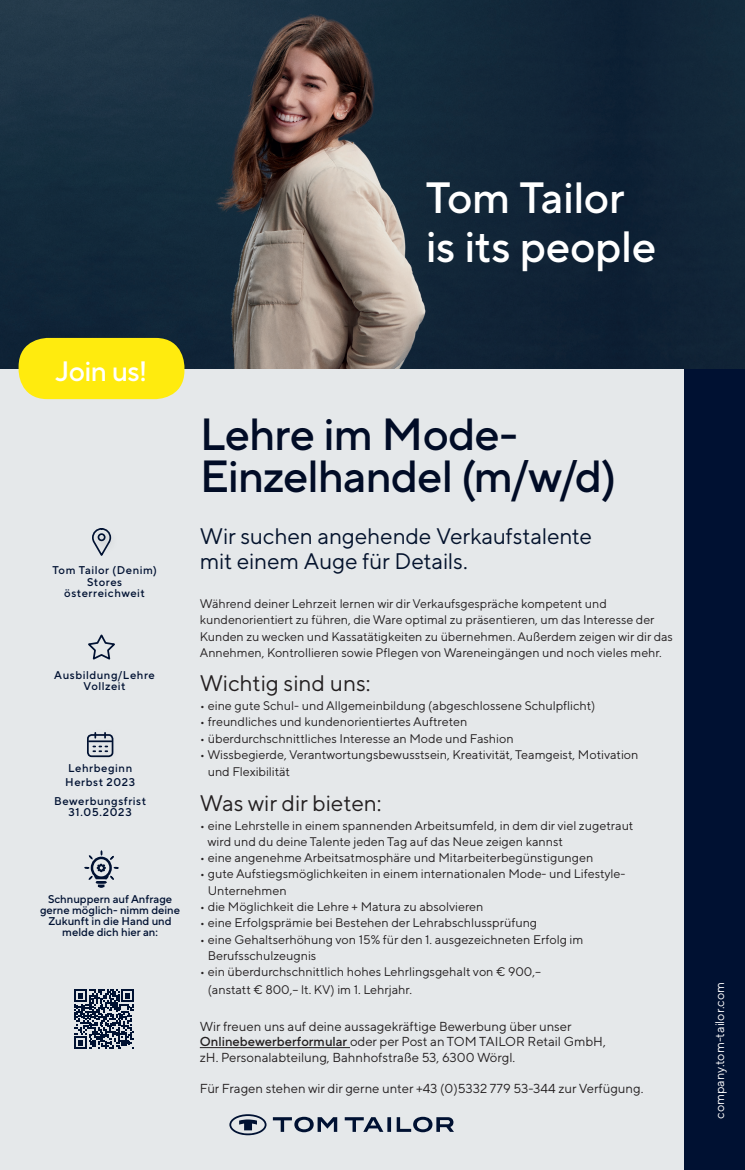
<style>
.page{position:relative;width:745px;height:1170px;background:#fff}
.page>*{position:absolute;margin:0;border:0;box-sizing:border-box;transform-origin:0 0}
.TT_Norms_36_39_Mediu{font:500 45px "TT Norms Pro";letter-spacing:-.02em;color:#010c26}
.TT_Norms_36_39_Mediu-2{font:500 43.75px/48.8px "TT Norms Pro";letter-spacing:-.01em;color:#fff}
.TT_Norms_36_39_Mediu-3{font:500 28px "TT Norms Pro";letter-spacing:-.025em;color:#fff}
.TT_Norms_36_39_Mediu-4{font:22.5px "TT Norms Pro";letter-spacing:-.01em;color:#04132d}
.t1{font:22.5px "TT Norms Pro";color:#231f20}
.t2{font:13px "TT Norms Pro";color:#231f20}
.t3{font:12.5px/16.2px "TT Norms Pro";color:#231f20}
.t4{font:12.5px "TT Norms Pro";color:#fff}
.t5{font:500 11.25px/11.2px "TT Norms Pro";letter-spacing:.04em;color:#001132;text-align:center}
.t6{font:500 11.25px/11.2px "TT Norms Pro";color:#001132;text-align:center}
.s1{font-weight:500}
</style>
<div class="page">
<div style="left:0;top:0;width:744px;height:1169px;background:#e5e8ea"></div>
<div style="left:684px;top:368px;width:60px;height:801px;background:#001132"></div>
<div style="left:86px;top:725px;width:27px;height:28px;background:#231f20;opacity:.4"></div>
<div style="left:96px;top:725px;width:26px;height:28px;background:#231f20;opacity:.4"></div>
<div style="left:86px;top:737px;width:25px;height:26px;background:#231f20;opacity:.4"></div>
<div style="left:92px;top:737px;width:25px;height:26px;background:#231f20;opacity:.4"></div>
<div style="left:98px;top:737px;width:25px;height:26px;background:#231f20;opacity:.4"></div>
<div style="left:86px;top:742px;width:25px;height:26px;background:#231f20;opacity:.4"></div>
<div style="left:92px;top:742px;width:25px;height:26px;background:#231f20;opacity:.4"></div>
<div style="left:98px;top:742px;width:25px;height:26px;background:#231f20;opacity:.4"></div>
<svg style="left:93px;top:745px;width:14px;height:7px"></svg>
<svg style="left:88px;top:634px;width:27px;height:26px"></svg>
<div style="left:91px;top:527px;width:28px;height:27px;background:#231f20;opacity:.4"></div>
<div style="left:98px;top:533px;width:7px;height:8px;border:2px solid #001132;border-radius:50%"></div>
<svg style="left:273px;top:1116px;width:180px;height:16px"></svg>
<svg style="left:229px;top:1114px;width:37px;height:21px"></svg>
<svg style="left:74px;top:989px;width:60px;height:59px"></svg>
<svg style="left:84px;top:850px;width:35px;height:37px"></svg>
<hr style="left:200px;top:1047px;width:150px;height:1px;background:#231f20">
<img style="left:0;top:0;width:744px;height:369px">
<div style="left:19px;top:338px;width:165px;height:61px;background:#ffeb0e;border-radius:29px"></div>
<p class="TT_Norms_36_39_Mediu-2" style="left:425px;top:170px;width:232px">Tom Tailor is its people</p>
<p class="TT_Norms_36_39_Mediu-3" style="left:56px;top:351px;width:93px">Join us!</p>
<p class="t5" style="left:52px;top:564px;width:106px">Tom Tailor (Denim)<br>Stores</p>
<p class="t5" style="left:64px;top:586px;width:82px">österreichweit</p>
<p class="t5" style="left:54px;top:668px;width:102px">Ausbildung/Lehre</p>
<p class="t5" style="left:84px;top:680px;width:43px">Vollzeit</p>
<p class="t5" style="left:65px;top:759px;width:71px;line-height:14.4px;text-align:left">Lehrbeginn<br>Herbst 2023</p>
<p class="t5" style="left:54px;top:794px;width:93px">Bewerbungsfrist<br>31.05.2023</p>
<p class="t6" style="left:40px;top:892px;width:141px">Schnuppern auf Anfrage gerne möglich- nimm deine<br>Zukunft in die Hand und melde dich hier an:</p>
<p class="TT_Norms_36_39_Mediu" style="left:200px;top:401px;width:319px">Lehre im Mode-</p>
<p class="TT_Norms_36_39_Mediu" style="left:200px;top:444px;width:417px">Einzelhandel (m/w/d)</p>
<p class="TT_Norms_36_39_Mediu-4" style="left:200px;top:519px;width:393px">Wir suchen angehende Verkaufstalente</p>
<p class="TT_Norms_36_39_Mediu-4" style="left:200px;top:544px;width:269px">mit einem Auge für Details.</p>
<p class="t3" style="left:200px;top:594px;width:474px">Während deiner Lehrzeit lernen wir dir Verkaufsgespräche kompetent und kundenorientiert zu führen, die Ware optimal zu präsentieren, um das Interesse der Kunden zu wecken und Kassatätigkeiten zu übernehmen. Außerdem zeigen wir dir das Annehmen, Kontrollieren sowie Pflegen von Wareneingängen und noch vieles mehr.</p>
<p class="t1" style="left:200px;top:667px;width:172px">Wichtig sind uns:</p>
<p class="t3" style="left:200px;top:696px;width:397px">• eine gute Schul- und Allgemeinbildung (abgeschlossene Schulpflicht)</p>
<p class="t3" style="left:200px;top:712px;width:269px">• freundliches und kundenorientiertes Auftreten</p>
<p class="t3" style="left:200px;top:729px;width:315px">• überdurchschnittliches Interesse an Mode und Fashion</p>
<p class="t3" style="left:200px;top:745px;width:440px">• Wissbegierde, Verantwortungsbewusstsein, Kreativität, Teamgeist, Motivation</p>
<p class="t3" style="left:207px;top:762px;width:84px">und Flexibilität</p>
<p class="t1" style="left:200px;top:786px;width:183px">Was wir dir bieten:</p>
<p class="t3" style="left:200px;top:816px;width:435px">• eine Lehrstelle in einem spannenden Arbeitsumfeld, in dem dir viel zugetraut</p>
<p class="t3" style="left:207px;top:832px;width:357px">wird und du deine Talente jeden Tag auf das Neue zeigen kannst</p>
<p class="t3" style="left:200px;top:848px;width:395px">• eine angenehme Arbeitsatmosphäre und Mitarbeiterbegünstigungen</p>
<p class="t3" style="left:200px;top:864px;width:427px">• gute Aufstiegsmöglichkeiten in einem internationalen Mode- und Lifestyle-</p>
<p class="t3" style="left:207px;top:881px;width:80px">Unternehmen</p>
<p class="t3" style="left:200px;top:897px;width:285px">• die Möglichkeit die Lehre + Matura zu absolvieren</p>
<p class="t3" style="left:200px;top:913px;width:338px">• eine Erfolgsprämie bei Bestehen der Lehrabschlussprüfung</p>
<p class="t3" style="left:200px;top:929px;width:385px">• eine Gehaltserhöhung von 15% für den 1. ausgezeichneten Erfolg im</p>
<p class="t3" style="left:207px;top:946px;width:110px">Berufsschulzeugnis</p>
<p class="t3" style="left:200px;top:962px;width:342px">• ein überdurchschnittlich hohes Lehrlingsgehalt von € 900,--</p>
<p class="t3" style="left:207px;top:979px;width:206px">(anstatt € 800,-- lt. KV) im 1. Lehrjahr.</p>
<p class="t2" style="left:200px;top:1016px;width:373px">Wir freuen uns auf deine aussagekräftige Bewerbung über unser</p>
<p class="t2" style="left:200px;top:1032px;width:407px"><span class="s1">Onlinebewerberformular</span> oder per Post an TOM TAILOR Retail GmbH,</p>
<p class="t2" style="left:200px;top:1047px;width:317px">zH. Personalabteilung, Bahnhofstraße 53, 6300 Wörgl.</p>
<p class="t2" style="left:200px;top:1079px;width:445px">Für Fragen stehen wir dir gerne unter +43 (0)5332 779 53-344 zur Verfügung.</p>
<p class="t4" style="left:710px;top:1118px;width:138px;rotate:-90deg">company.tom-tailor.com</p>
</div>
